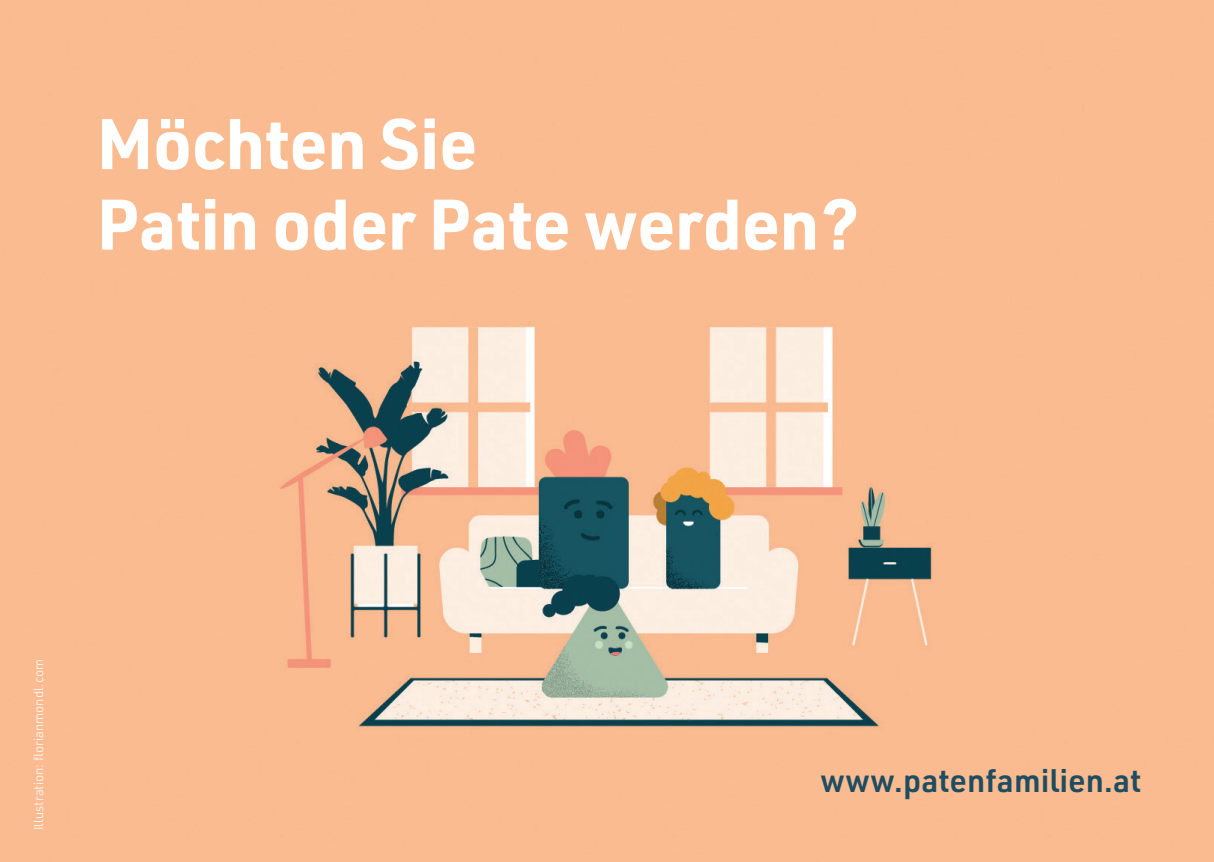
<style>
.page{position:relative;width:1214px;height:862px;background:#fff}
.page>*{position:absolute;margin:0;border:0;box-sizing:border-box;transform-origin:0 0}
.t1{font:700 70px/80.4px "URWDIN";letter-spacing:-.01em;color:#fff}
.t2{font:600 32px "URWDIN";color:#1e4d61}
.t3{font:300 13px "URWDIN";color:#fff}
</style>
<div class="page">
<img style="left:0;top:0;width:1213px;height:862px">
<p class="t1" style="left:96px;top:101px;width:764px">Möchten Sie<br>Patin oder Pate werden?</p>
<p class="t3" style="left:30px;top:830px;width:173px;rotate:-90deg">Illustration: florianmondl.com</p>
<p class="t2" style="left:820px;top:758px;width:322px">www.patenfamilien.at</p>
</div>
